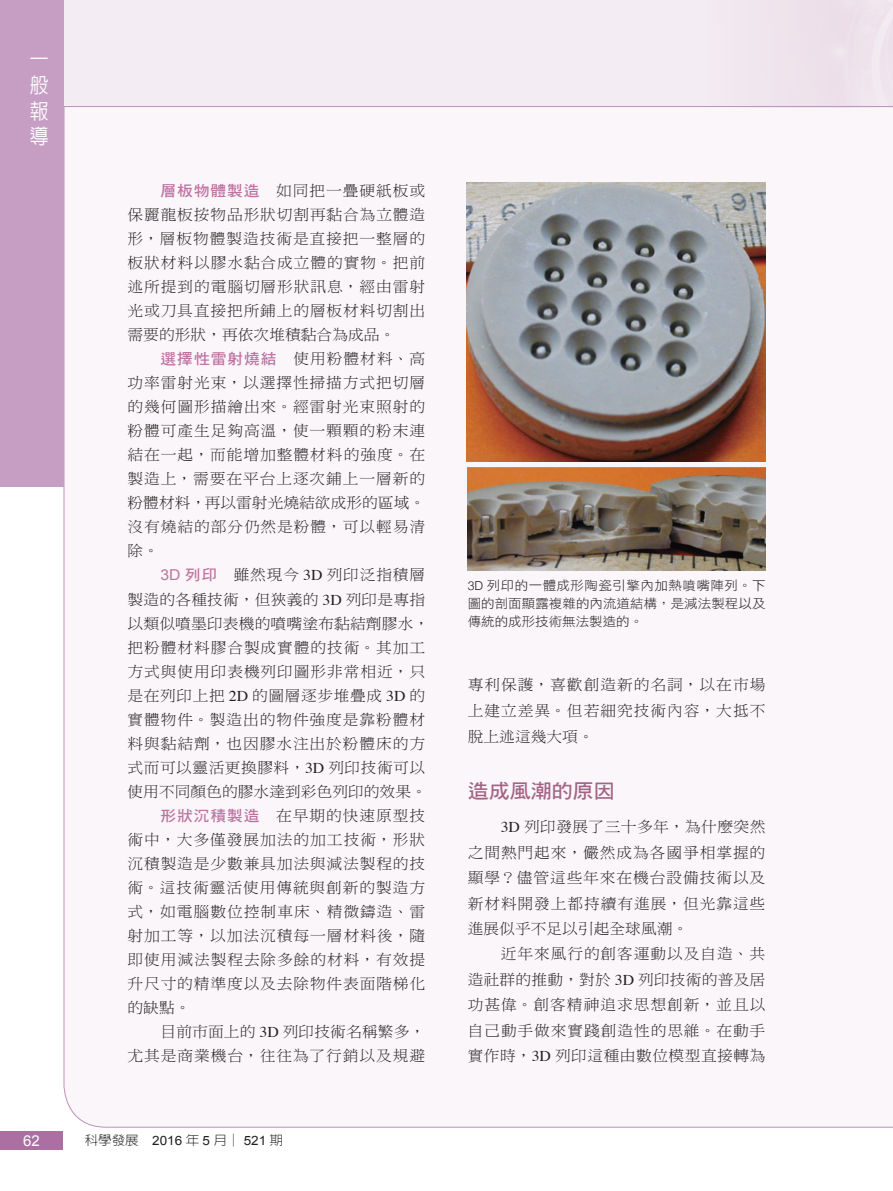
<style>
.page{position:relative;width:893px;height:1191px;background:#fff}
.page>*{position:absolute;margin:0;border:0;box-sizing:border-box;transform-origin:0 0}
.t1{font:500 21px/25.7px "AR New Hei B5";color:#fff;text-align:justify;scale:.9 1}
.B_一般大標{font:19.95px "DF Hei Std W7";color:#a36586;scale:1.05 1}
.內文{font:15px/24px "DF Ming Std W3";letter-spacing:.055em;color:#231f20;text-align:justify;scale:1.05 1}
.內文-2{font:15px/24px "DF Ming Std W3";letter-spacing:.035em;color:#231f20;scale:1.05 1}
.t2{font:15px "Arial";color:#fff}
.圖說{font:12.9px/18px "DF Hei Std W3";letter-spacing:.005em;color:#231f20;text-align:justify;scale:1.05 1}
.t3{font:300 12.9px "AR New Hei B5";color:#231f20;scale:1.05 1}
.s1{font-family:"DF Hei Std W7";color:#be72a1}
.s2{font-family:"Arial";color:#be72a1}
.s3{font-family:"Times"}
.s4{font-family:"Arial";font-weight:400}
.s5{font-family:"Helvetica";font-weight:300;font-size:12.3px}
</style>
<div class="page">
<div style="left:63px;top:107px;width:830px;height:1021px;background:#faf6f9"></div>
<hr style="left:0;top:106px;width:893px;height:1px;background:#be91bc">
<div style="left:0;top:0;width:64px;height:487px;background:#c69ec4"></div>
<div style="left:0;top:1131px;width:62px;height:18px;background:#ab6fa1"></div>
<img style="left:467px;top:183px;width:298px;height:278px">
<img style="left:468px;top:467px;width:297px;height:103px">
<h1 class="t1" style="left:30px;top:47px;width:22px">一般報導</h1>
<p class="內文" style="left:128px;top:178px;width:285px;text-indent:33px"><span class="s1">層板物體製造</span> 如同把一疊硬紙板或保麗龍板按物品形狀切割再黏合為立體造形，層板物體製造技術是直接把一整層的板狀材料以膠水黏合成立體的實物。把前述所提到的電腦切層形狀訊息，經由雷射光或刀具直接把所鋪上的層板材料切割出需要的形狀，再依次堆積黏合為成品。</p>
<p class="內文" style="left:128px;top:347px;width:285px;text-indent:33px"><span class="s1">選擇性雷射燒結</span> 使用粉體材料、高功率雷射光束，以選擇性掃描方式把切層的幾何圖形描繪出來。經雷射光束照射的粉體可產生足夠高溫，使一顆顆的粉末連結在一起，而能增加整體材料的強度。在製造上，需要在平台上逐次鋪上一層新的粉體材料，再以雷射光燒結欲成形的區域。沒有燒結的部分仍然是粉體，可以輕易清除。</p>
<p class="內文-2" style="left:128px;top:563px;width:289px;text-indent:33px"><span class="s2">3D</span> <span class="s1">列印</span> 雖然現今 <span class="s3">3D</span> 列印泛指積層製造的各種技術，但狹義的 <span class="s3">3D</span> 列印是專指以類似噴墨印表機的噴嘴塗布黏結劑膠水，把粉體材料膠合製成實體的技術。其加工方式與使用印表機列印圖形非常相近，只是在列印上把 <span class="s3">2D</span> 的圖層逐步堆疊成 <span class="s3">3D</span> 的實體物件。製造出的物件強度是靠粉體材料與黏結劑，也因膠水注出於粉體床的方式而可以靈活更換膠料，<span class="s3">3D</span> 列印技術可以使用不同顏色的膠水達到彩色列印的效果。</p>
<p class="內文" style="left:128px;top:803px;width:285px;text-indent:33px"><span class="s1">形狀沉積製造</span> 在早期的快速原型技術中，大多僅發展加法的加工技術，形狀沉積製造是少數兼具加法與減法製程的技術。這技術靈活使用傳統與創新的製造方式，如電腦數位控制車床、精微鑄造、雷射加工等，以加法沉積每一層材料後，隨即使用減法製程去除多餘的材料，有效提升尺寸的精準度以及去除物件表面階梯化的缺點。</p>
<p class="內文" style="left:128px;top:1019px;width:285px;text-align:right">目前市面上的 <span class="s3">3D</span> 列印技術名稱繁多，<br>尤其是商業機台，往往為了行銷以及規避</p>
<p class="t2" style="left:23px;top:1131px;width:18px">62</p>
<p class="t3" style="left:85px;top:1133px;width:190px">科學發展 <span class="s4">2016</span> 年 <span class="s4">5</span> 月│ <span class="s4">521</span> 期</p>
<p class="圖說" style="left:468px;top:576px;width:285px"><span class="s5">3D</span> 列印的一體成形陶瓷引擎內加熱噴嘴陣列。下圖的剖面顯露複雜的內流道結構，是減法製程以及傳統的成形技術無法製造的。</p>
<p class="內文" style="left:468px;top:671px;width:285px;line-height:26.1px">專利保護，喜歡創造新的名詞，以在市場上建立差異。但若細究技術內容，大抵不脫上述這幾大項。</p>
<p class="B_一般大標" style="left:468px;top:780px;width:141px">造成風潮的原因</p>
<p class="內文" style="left:468px;top:814px;width:285px;line-height:25.3px;text-indent:33px"><span class="s3">3D</span> 列印發展了三十多年，為什麼突然之間熱門起來，儼然成為各國爭相掌握的顯學？儘管這些年來在機台設備技術以及新材料開發上都持續有進展，但光靠這些進展似乎不足以引起全球風潮。</p>
<p class="內文" style="left:468px;top:941px;width:285px;line-height:25.3px;text-indent:33px">近年來風行的創客運動以及自造、共造社群的推動，對於 <span class="s3">3D</span> 列印技術的普及居功甚偉。創客精神追求思想創新，並且以自己動手做來實踐創造性的思維。在動手實作時，<span class="s3">3D</span> 列印這種由數位模型直接轉為</p>
</div>
